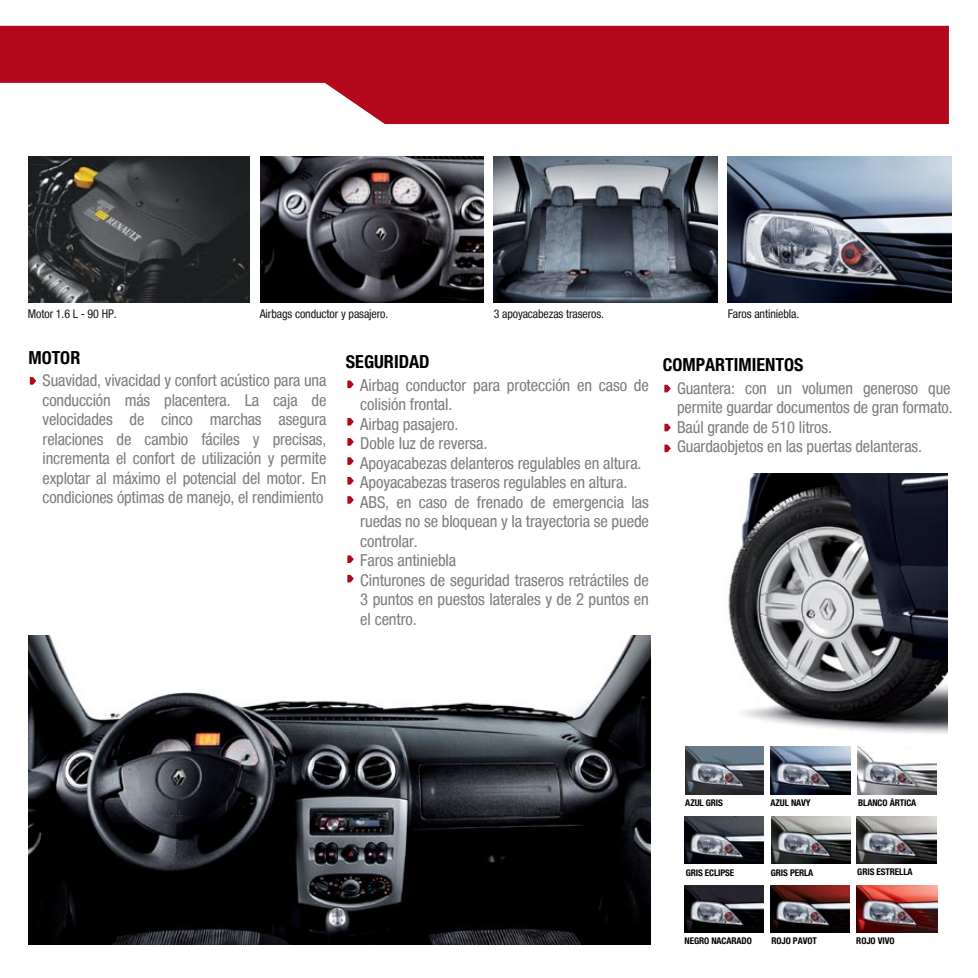
<style>
.page{position:relative;width:978px;height:978px;background:#fff}
.page>*{position:absolute;margin:0;border:0;box-sizing:border-box;transform-origin:0 0}
.t1{font:700 condensed 18px "Helvetica Neue";color:#000}
.t2{font:condensed 16.5px/19.5px "Helvetica Neue";letter-spacing:-.005em;color:#817c7a}
.t3{font:condensed 12px "Helvetica Neue";letter-spacing:-.01em;color:#1a171c}
.t4{font:700 condensed 9.15px "Helvetica Neue";letter-spacing:-.01em;color:#000}
</style>
<div class="page">
<img style="left:728px;top:474px;width:220px;height:260px">
<img style="left:28px;top:635px;width:622px;height:309px">
<svg style="left:30px;top:377px;width:6px;height:8px"></svg>
<svg style="left:347px;top:381px;width:7px;height:7px"></svg>
<svg style="left:347px;top:418px;width:7px;height:8px"></svg>
<svg style="left:347px;top:438px;width:7px;height:8px"></svg>
<svg style="left:347px;top:457px;width:7px;height:8px"></svg>
<svg style="left:347px;top:477px;width:7px;height:8px"></svg>
<svg style="left:347px;top:496px;width:7px;height:8px"></svg>
<svg style="left:347px;top:555px;width:7px;height:8px"></svg>
<svg style="left:347px;top:575px;width:7px;height:7px"></svg>
<svg style="left:664px;top:385px;width:7px;height:7px"></svg>
<svg style="left:664px;top:424px;width:7px;height:7px"></svg>
<svg style="left:664px;top:445px;width:7px;height:7px"></svg>
<svg style="left:0;top:26px;width:949px;height:98px;fill:#b3071b"></svg>
<img style="left:728px;top:156px;width:223px;height:147px">
<img style="left:494px;top:156px;width:223px;height:147px">
<img style="left:28px;top:156px;width:222px;height:147px">
<img style="left:260px;top:156px;width:223px;height:147px">
<img style="left:684px;top:885px;width:80px;height:48px">
<img style="left:771px;top:885px;width:79px;height:48px">
<img style="left:857px;top:885px;width:80px;height:48px">
<img style="left:685px;top:746px;width:79px;height:49px">
<img style="left:771px;top:746px;width:79px;height:49px">
<img style="left:857px;top:746px;width:80px;height:49px">
<img style="left:685px;top:816px;width:78px;height:48px">
<img style="left:857px;top:816px;width:79px;height:48px">
<img style="left:772px;top:816px;width:79px;height:48px">
<p class="t3" style="left:28px;top:307px;width:90px">Motor 1.6 L - 90 HP.</p>
<p class="t3" style="left:260px;top:307px;width:130px">Airbags conductor y pasajero.</p>
<p class="t3" style="left:494px;top:307px;width:112px">3 apoyacabezas traseros.</p>
<p class="t3" style="left:728px;top:307px;width:73px">Faros antiniebla.</p>
<p class="t1" style="left:28px;top:347px;width:53px">MOTOR</p>
<p class="t2" style="left:43px;top:371px;width:285px;text-align:justify">Suavidad, vivacidad y confort acústico para una conducción más placentera. La caja de velocidades de cinco marchas asegura relaciones de cambio fáciles y precisas, incrementa el confort de utilización y permite explotar al máximo el potencial del motor. En condiciones óptimas de manejo, el rendimiento</p>
<p class="t1" style="left:346px;top:351px;width:85px">SEGURIDAD</p>
<p class="t2" style="left:360px;top:375px;width:290px">Airbag conductor para protección en caso de colisión frontal.<br>Airbag pasajero.<br>Doble luz de reversa.<br>Apoyacabezas delanteros regulables en altura.<br>Apoyacabezas traseros regulables en altura.<br>ABS, en caso de frenado de emergencia las ruedas no se bloquean y la trayectoria se puede controlar.<br>Faros antiniebla<br>Cinturones de seguridad traseros retráctiles de<br>3 puntos en puestos laterales y de 2 puntos en el centro.</p>
<p class="t1" style="left:663px;top:354px;width:142px">COMPARTIMIENTOS</p>
<p class="t2" style="left:677px;top:378px;width:277px">Guantera: con un volumen generoso que permite guardar documentos de gran formato.<br>Baúl grande de 510 litros.<br>Guardaobjetos en las puertas delanteras.</p>
<p class="t4" style="left:685px;top:797px;width:39px">AZUL GRIS</p>
<p class="t4" style="left:770px;top:797px;width:42px">AZUL NAVY</p>
<p class="t4" style="left:858px;top:797px;width:60px">BLANCO ÁRTICA</p>
<p class="t4" style="left:686px;top:867px;width:50px">GRIS ECLIPSE</p>
<p class="t4" style="left:771px;top:867px;width:44px">GRIS PERLA</p>
<p class="t4" style="left:857px;top:866px;width:57px">GRIS ESTRELLA</p>
<p class="t4" style="left:685px;top:935px;width:69px">NEGRO NACARADO</p>
<p class="t4" style="left:772px;top:935px;width:47px">ROJO PAVOT</p>
<p class="t4" style="left:856px;top:935px;width:40px">ROJO VIVO</p>
</div>
